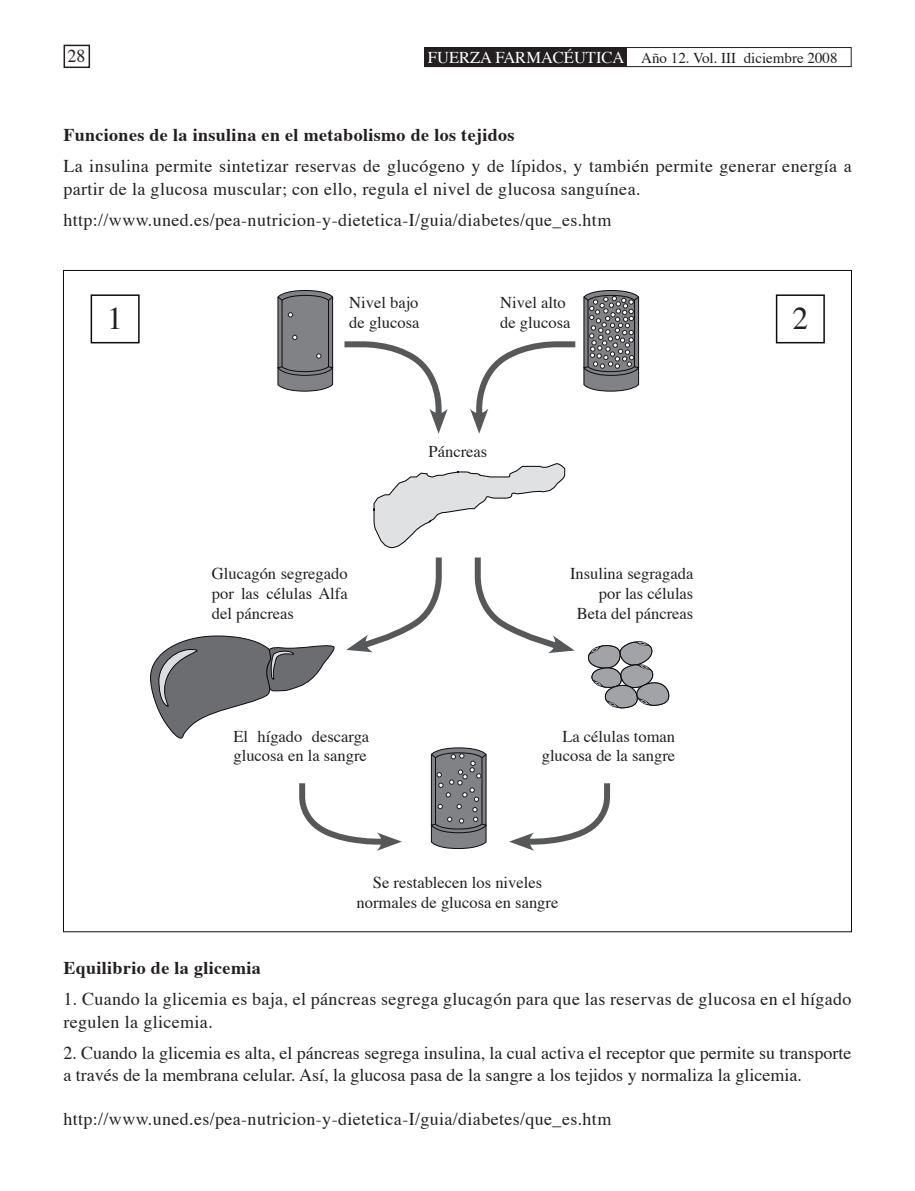
<style>
.page{position:relative;width:915px;height:1191px;background:#fff}
.page>*{position:absolute;margin:0;border:0;box-sizing:border-box;transform-origin:0 0}
.t1{font:31.5px "Times";color:#231f20}
.t2{font:18px/22.5px "Times";letter-spacing:.02em;color:#231f20}
.t3{font:18px/22.5px "Times";color:#231f20}
.t4{font:700 18px "Times";letter-spacing:.02em;color:#231f20}
.t5{font:16.5px/19.8px "Times";color:#231f20;text-align:justify}
.t6{font:15px "Times";color:#231f20}
.s1{font-size:16.5px;color:#fff}
</style>
<div class="page">
<div style="left:424px;top:48px;width:203px;height:19px;background:#231f20"></div>
<div style="left:424px;top:47px;width:427px;height:20px;border:1px solid #231f20"></div>
<div style="left:63px;top:45px;width:27px;height:23px;border:2px solid #231f20"></div>
<div style="left:91px;top:294px;width:49px;height:49px;border:2px solid #0e0b11"></div>
<div style="left:775px;top:294px;width:49px;height:49px;border:2px solid #0e0b11"></div>
<svg style="left:470px;top:290px;width:169px;height:144px"></svg>
<svg style="left:277px;top:290px;width:171px;height:144px"></svg>
<svg style="left:150px;top:635px;width:185px;height:104px"></svg>
<svg style="left:430px;top:747px;width:56px;height:102px;background:#7b7c7f"></svg>
<svg style="left:346px;top:463px;width:228px;height:190px"></svg>
<svg style="left:299px;top:783px;width:103px;height:67px"></svg>
<svg style="left:509px;top:783px;width:102px;height:67px"></svg>
<svg style="left:587px;top:641px;width:82px;height:68px"></svg>
<p class="t2" style="left:68px;top:44px;width:19px">28</p>
<p class="t6" style="left:428px;top:44px;width:411px"><span class="s1">FUERZA FARMACÉUTICA</span> Año 12. Vol. III diciembre 2008</p>
<p class="t4" style="left:63px;top:118px;width:452px">Funciones de la insulina en el metabolismo de los tejidos</p>
<p class="t2" style="left:63px;top:153px;width:789px">La insulina permite sintetizar reservas de glucógeno y de lípidos, y también permite generar energía a partir de la glucosa muscular; con ello, regula el nivel de glucosa sanguínea.</p>
<p class="t2" style="left:63px;top:207px;width:549px">http://www.uned.es/pea-nutricion-y-dietetica-I/guia/diabetes/que_es.htm</p>
<p class="t5" style="left:349px;top:291px;width:71px">Nivel bajo</p>
<p class="t5" style="left:349px;top:311px;width:72px">de glucosa</p>
<p class="t5" style="left:500px;top:291px;width:67px">Nivel alto</p>
<p class="t5" style="left:500px;top:311px;width:72px">de glucosa</p>
<p class="t1" style="left:107px;top:289px;width:17px">1</p>
<p class="t1" style="left:792px;top:289px;width:17px">2</p>
<p class="t5" style="left:428px;top:440px;width:60px">Páncreas</p>
<p class="t5" style="left:212px;top:562px;width:137px">Glucagón segregado por las células Alfa del páncreas</p>
<p class="t5" style="left:570px;top:562px;width:125px;text-align:right">Insulina segragada por las células<br>Beta del páncreas</p>
<p class="t5" style="left:233px;top:725px;width:137px">El hígado descarga glucosa en la sangre</p>
<p class="t5" style="left:562px;top:725px;width:114px">La células toman</p>
<p class="t5" style="left:541px;top:744px;width:135px">glucosa de la sangre</p>
<p class="t5" style="left:373px;top:871px;width:171px">Se restablecen los niveles</p>
<p class="t5" style="left:356px;top:891px;width:203px">normales de glucosa en sangre</p>
<p class="t4" style="left:63px;top:950px;width:199px">Equilibrio de la glicemia</p>
<p class="t2" style="left:63px;top:986px;width:789px">1. Cuando la glicemia es baja, el páncreas segrega glucagón para que las reservas de glucosa en el hígado regulen la glicemia.</p>
<p class="t3" style="left:63px;top:1039px;width:789px">2. Cuando la glicemia es alta, el páncreas segrega insulina, la cual activa el receptor que permite su transporte a través de la membrana celular. Así, la glucosa pasa de la sangre a los tejidos y normaliza la glicemia.</p>
<p class="t2" style="left:63px;top:1106px;width:549px">http://www.uned.es/pea-nutricion-y-dietetica-I/guia/diabetes/que_es.htm</p>
</div>
